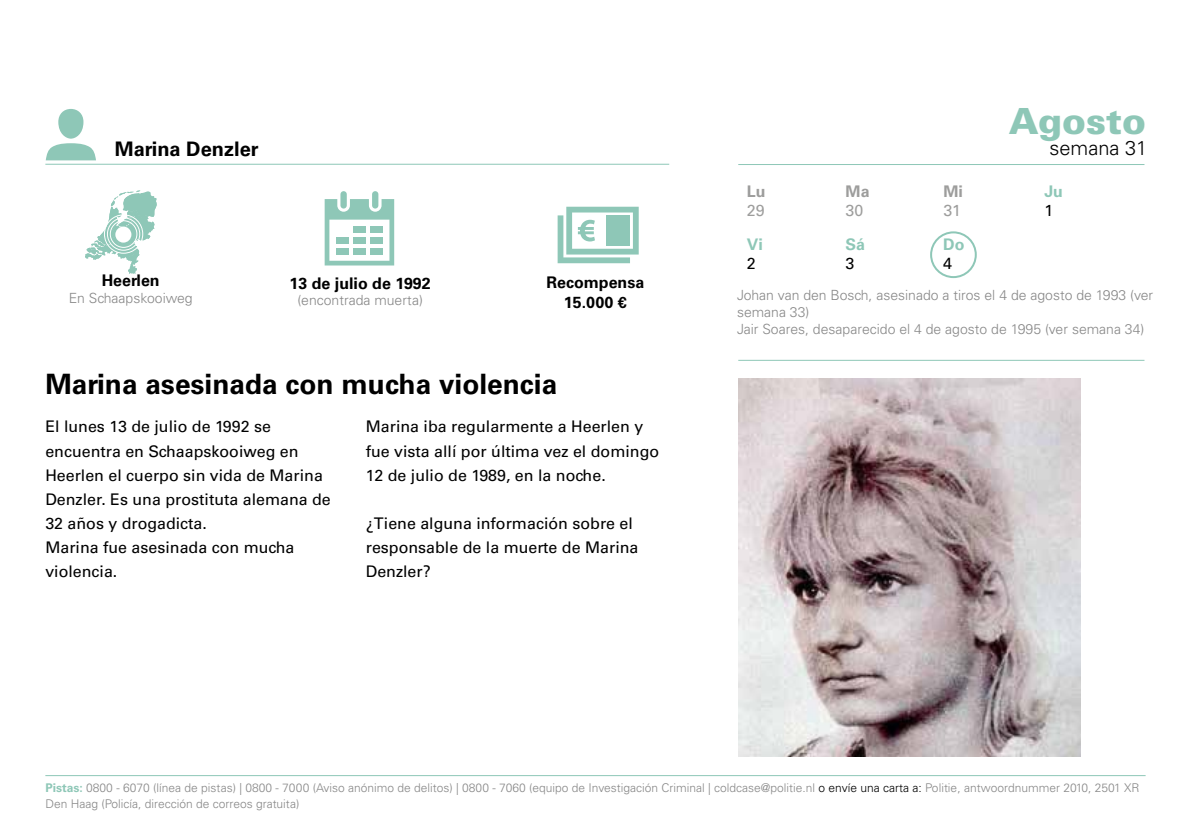
<style>
.page{position:relative;width:1191px;height:840px;background:#fff}
.page>*{position:absolute;margin:0;border:0;box-sizing:border-box;transform-origin:0 0}
.t1{font:900 36px "Univers LT Std";color:#8ec7b7}
.t2{font:700 28px "Univers LT Std";color:#000}
.t3{font:700 20px "Univers LT Std";color:#000}
.t4{font:300 20px "Univers LT Std";color:#000}
.t5{font:16px/24px "Univers LT Std";color:#000}
.t6{font:700 16px/19.2px "Univers LT Std";color:#000;text-align:center}
.t7{font:700 16px "Univers LT Std";color:#8ec7b7}
.t8{font:700 16px "Univers LT Std";color:#9d9d9c}
.t9{font:16px "Univers LT Std";color:#9d9d9c}
.t10{font:300 14px/16.8px "Univers LT Std";color:#878787}
.t11{font:300 12px/16px "Univers LT Std";color:#878787}
.s1{font-weight:700;color:#8ec7b7}
.s2{color:#000}
</style>
<div class="page">
<img style="left:738px;top:378px;width:342px;height:378px">
<hr style="left:738px;top:164px;width:406px;height:1px;background:#8ec7b7">
<hr style="left:45px;top:774px;width:1100px;height:1px;background:#8ec7b7">
<hr style="left:45px;top:164px;width:624px;height:1px;background:#8ec7b7">
<svg style="left:46px;top:143px;width:50px;height:17px"></svg>
<div style="left:58px;top:109px;width:25px;height:30px;background:#8ec7b7;border-radius:13px"></div>
<svg style="left:85px;top:190px;width:72px;height:83px"></svg>
<div style="left:115px;top:226px;width:16px;height:16px;background:#fff;border-radius:50%"></div>
<svg style="left:325px;top:199px;width:69px;height:66px"></svg>
<div style="left:340px;top:191px;width:7px;height:17px;background:#8ec7b7;border-radius:3px"></div>
<div style="left:372px;top:191px;width:6px;height:17px;background:#8ec7b7;border-radius:3px"></div>
<svg style="left:557px;top:206px;width:81px;height:57px"></svg>
<hr style="left:738px;top:359px;width:406px;height:1px;background:#8ec7b7">
<div style="left:930px;top:231px;width:46px;height:47px;border:2px solid #8ec7b7;border-radius:50%"></div>
<p class="t3" style="left:115px;top:137px;width:145px">Marina Denzler</p>
<p class="t6" style="left:102px;top:271px;width:60px">Heerlen</p>
<p class="t10" style="left:69px;top:289px;width:125px">En Schaapskooiweg</p>
<p class="t6" style="left:289px;top:273px;width:143px">13 de julio de 1992</p>
<p class="t10" style="left:297px;top:292px;width:127px">(encontrada muerta)</p>
<p class="t6" style="left:546px;top:273px;width:99px">Recompensa<br>15.000 €</p>
<h2 class="t2" style="left:45px;top:367px;width:513px">Marina asesinada con mucha violencia</h2>
<p class="t5" style="left:45px;top:414px;width:287px">El lunes 13 de julio de 1992 se encuentra en Schaapskooiweg en<br>Heerlen el cuerpo sin vida de Marina<br>Denzler. Es una prostituta alemana de<br>32 años y drogadicta.<br>Marina fue asesinada con mucha violencia.</p>
<p class="t5" style="left:366px;top:414px;width:295px">Marina iba regularmente a Heerlen y fue vista allí por última vez el domingo<br>12 de julio de 1989, en la noche.</p>
<p class="t5" style="left:366px;top:510px;width:274px">¿Tiene alguna información sobre el responsable de la muerte de Marina<br>Denzler?</p>
<p class="t8" style="left:747px;top:182px;width:20px">Lu</p>
<p class="t9" style="left:747px;top:201px;width:19px">29</p>
<p class="t8" style="left:845px;top:182px;width:25px">Ma</p>
<p class="t9" style="left:845px;top:201px;width:19px">30</p>
<p class="t8" style="left:943px;top:182px;width:21px">Mi</p>
<p class="t9" style="left:943px;top:201px;width:19px">31</p>
<h1 class="t1" style="left:1009px;top:98px;width:139px">Agosto</h1>
<p class="t4" style="left:1049px;top:136px;width:99px">semana 31</p>
<p class="t7" style="left:1044px;top:182px;width:20px">Ju</p>
<p class="t5" style="left:1044px;top:198px;width:10px">1</p>
<p class="t7" style="left:845px;top:235px;width:21px">Sá</p>
<p class="t5" style="left:845px;top:251px;width:10px">3</p>
<p class="t7" style="left:747px;top:235px;width:17px">Vi</p>
<p class="t5" style="left:747px;top:251px;width:10px">2</p>
<p class="t7" style="left:943px;top:235px;width:23px">Do</p>
<p class="t5" style="left:943px;top:251px;width:10px">4</p>
<p class="t10" style="left:737px;top:287px;width:418px">Johan van den Bosch, asesinado a tiros el 4 de agosto de 1993 (ver semana 33)<br>Jair Soares, desaparecido el 4 de agosto de 1995 (ver semana 34)</p>
<p class="t11" style="left:45px;top:779px;width:1095px"><span class="s1">Pistas:</span> 0800 - 6070 (línea de pistas) | 0800 - 7000 (Aviso anónimo de delitos) | 0800 - 7060 (equipo de Investigación Criminal | coldcase@politie.nl <span class="s2">o envíe una carta a:</span> Politie, antwoordnummer 2010, 2501 XR<br>Den Haag (Policía, dirección de correos gratuita)</p>
</div>
